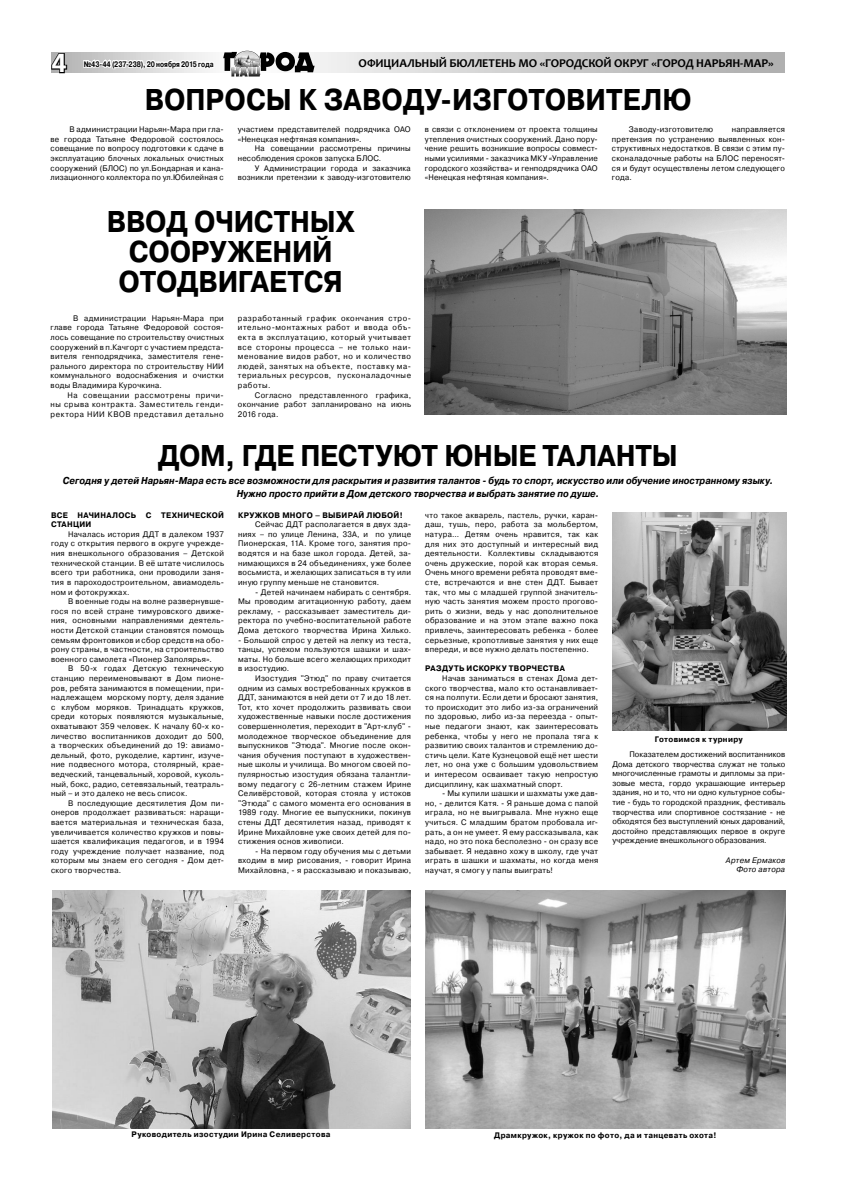
<style>
.page{position:relative;width:842px;height:1191px;background:#fff}
.page>*{position:absolute;margin:0;border:0;box-sizing:border-box;transform-origin:0 0}
.t1{font:700 30px/30px "Pragmatica C";letter-spacing:-.005em;color:#000;text-align:center;scale:.9 1}
.t2{font:700 26px "Free Set C";color:#fff}
.t3{font:700 12px "Candara";letter-spacing:-.01em;color:#000}
.t4{font:italic 700 10px/13px "Pragmatica C";letter-spacing:.005em;color:#000;text-align:center;scale:.9 1}
.t5{font:8px/9.6px "Pragmatica C";letter-spacing:.035em;color:#000;text-align:justify;scale:.96 1}
.t6{font:700 8px/9.6px "Pragmatica C";letter-spacing:.04em;color:#000;scale:.96 1}
.t7{font:700 8px "Pragmatica C";letter-spacing:-.005em;color:#000;scale:.8 1}
.t8{font:italic 8px/9.6px "Pragmatica C";letter-spacing:.03em;color:#000;text-align:right;scale:.96 1}
</style>
<div class="page">
<svg style="left:68px;top:53px;width:717px;height:20px;background:#cdcdcd"></svg>
<svg style="left:223px;top:50px;width:92px;height:27px"></svg>
<svg style="left:51px;top:52px;width:17px;height:22px"></svg>
<svg style="left:82px;top:52px;width:133px;height:21px"></svg>
<img style="left:52px;top:890px;width:359px;height:238px">
<img style="left:425px;top:890px;width:360px;height:238px">
<img style="left:612px;top:512px;width:174px;height:218px">
<img style="left:425px;top:210px;width:361px;height:204px">
<h2 class="t2" style="left:51px;top:48px;width:17px">4</h2>
<p class="t7" style="left:84px;top:59px;width:164px">№43-44 (237-238), 20 ноября 2015 года</p>
<h3 class="t3" style="left:359px;top:56px;width:417px">ОФИЦИАЛЬНЫЙ БЮЛЛЕТЕНЬ МО «ГОРОДСКОЙ ОКРУГ «ГОРОД НАРЬЯН-МАР»</h3>
<h1 class="t1" style="left:145px;top:85px;width:609px">Вопросы к заводу-изготовителю</h1>
<p class="t5" style="left:51px;top:125px;width:182px;text-indent:19px">В администрации Нарьян-Мара при гла&shy;ве города Татьяне Федоровой состоялось совещание по вопросу подготовки к сдаче в эксплуатацию блочных локальных очистных сооружений (БЛОС) по ул.Бондарная и кана&shy;лизационного коллектора по ул.Юбилейная с</p>
<p class="t5" style="left:238px;top:125px;width:182px">участием представителей подрядчика ОАО «Ненецкая нефтяная компания».</p>
<p class="t5" style="left:425px;top:125px;width:182px">в связи с отклонением от проекта толщины утепления очистных сооружений. Дано пору&shy;чение решить возникшие вопросы совмест&shy;ными усилиями - заказчика МКУ «Управление городского хозяйства» и генподрядчика ОАО «Ненецкая нефтяная компания».</p>
<p class="t5" style="left:629px;top:125px;width:89px">Заводу-изготовителю</p>
<p class="t5" style="left:612px;top:125px;width:182px;text-indent:120px">направляется претензия по устранению выявленных кон&shy;структивных недостатков. В связи с этим пу&shy;сконаладочные работы на БЛОС переносят&shy;ся и будут осуществлены летом следующего года.</p>
<p class="t5" style="left:238px;top:144px;width:182px;text-indent:17px">На совещании рассмотрены причины несоблюдения сроков запуска БЛОС.</p>
<p class="t5" style="left:238px;top:163px;width:182px;text-align:right">У Администрации города и заказчика возникли претензии к заводу-изготовителю</p>
<h1 class="t1" style="left:107px;top:207px;width:277px">Ввод очистных сооружений отодвигается</h1>
<p class="t5" style="left:51px;top:313px;width:182px;text-indent:23px">В администрации Нарьян-Мара при главе города Татьяне Федоровой состоя&shy;лось совещание по строительству очистных сооружений в п.Качгорт с участием предста&shy;вителя генподрядчика, заместителя гене&shy;рального директора по строительству НИИ коммунального водоснабжения и очистки воды Владимира Курочкина.</p>
<p class="t5" style="left:51px;top:390px;width:182px;text-indent:17px">На совещании рассмотрены причи&shy;ны срыва контракта. Заместитель генди&shy;ректора НИИ КВОВ представил детально</p>
<p class="t5" style="left:238px;top:313px;width:182px">разработанный график окончания стро&shy;ительно-монтажных работ и ввода объ&shy;екта в эксплуатацию, который учитывает все стороны процесса – не только наи&shy;менование видов работ, но и количество людей, занятых на объекте, поставку ма&shy;териальных ресурсов, пусконаладочные работы.</p>
<p class="t5" style="left:238px;top:390px;width:182px;text-indent:17px">Согласно представленного графика, окончание работ запланировано на июнь 2016 года.</p>
<h1 class="t1" style="left:158px;top:441px;width:579px">Дом, где пестуют юные таланты</h1>
<p class="t4" style="left:63px;top:474px;width:791px">Сегодня у детей Нарьян-Мара есть все возможности для раскрытия и развития талантов - будь то спорт, искусство или обучение иностранному языку.<br>Нужно просто прийти в Дом детского творчества и выбрать занятие по душе.</p>
<p class="t5" style="left:425px;top:510px;width:182px">что такое акварель, пастель, ручки, каран&shy;даш, тушь, перо, работа за мольбертом, натура... Детям очень нравится, так как для них это доступный и интересный вид деятельности. Коллективы складываются очень дружеские, порой как вторая семья.<br>Очень много времени ребята проводят вме&shy;сте, встречаются и вне стен ДДТ. Бывает так, что мы с младшей группой значитель&shy;ную часть занятия можем просто прогово&shy;рить о жизни, ведь у нас дополнительное образование и на этом этапе важно пока привлечь, заинтересовать ребенка - более серьезные, кропотливые занятия у них еще впереди, и все нужно делать постепенно.</p>
<p class="t6" style="left:425px;top:664px;width:147px">Раздуть искорку творчества</p>
<p class="t5" style="left:425px;top:673px;width:182px;text-indent:17px">Начав заниматься в стенах Дома дет&shy;ского творчества, мало кто останавливает&shy;ся на полпути. Если дети и бросают занятия, то происходит это либо из-за ограничений по здоровью, либо из-за переезда - опыт&shy;ные педагоги знают, как заинтересовать ребенка, чтобы у него не пропала тяга к развитию своих талантов и стремлению до&shy;стичь цели. Кате Кузнецовой ещё нет шести лет, но она уже с большим удовольствием и интересом осваивает такую непростую дисциплину, как шахматный спорт.</p>
<p class="t5" style="left:425px;top:788px;width:182px;text-indent:17px">- Мы купили шашки и шахматы уже дав&shy;но, - делится Катя. - Я раньше дома с папой играла, но не выигрывала. Мне нужно еще учиться. С младшим братом пробовала иг&shy;рать, а он не умеет. Я ему рассказывала, как надо, но это пока бесполезно - он сразу все забывает. Я недавно хожу в школу, где учат играть в шашки и шахматы, но когда меня научат, я смогу у папы выиграть!</p>
<p class="t6" style="left:51px;top:510px;width:182px">Все начиналось с технической станции</p>
<p class="t5" style="left:51px;top:529px;width:182px;text-indent:17px">Началась история ДДТ в далеком 1937 году с открытия первого в округе учрежде&shy;ния внешкольного образования – Детской технической станции. В её штате числилось всего три работника, они проводили заня&shy;тия в пароходостроительном, авиамодель&shy;ном и фотокружках.</p>
<p class="t5" style="left:51px;top:596px;width:182px;text-indent:17px">В военные годы на волне развернувше&shy;гося по всей стране тимуровского движе&shy;ния, основными направлениями деятель&shy;ности Детской станции становятся помощь семьям фронтовиков и сбор средств на обо&shy;рону страны, в частности, на строительство военного самолета «Пионер Заполярья».</p>
<p class="t5" style="left:51px;top:664px;width:182px;text-indent:17px">В 50-х годах Детскую техническую станцию переименовывают в Дом пионе&shy;ров, ребята занимаются в помещении, при&shy;надлежащем морскому порту, деля здание с клубом моряков. Тринадцать кружков, среди которых появляются музыкальные, охватывают 359 человек. К началу 60-х ко&shy;личество воспитанников доходит до 500, а творческих объединений до 19: авиамо&shy;дельный, фото, рукоделие, картинг, изуче&shy;ние подвесного мотора, столярный, крае&shy;ведческий, танцевальный, хоровой, куколь&shy;ный, бокс, радио, сетевязальный, театраль&shy;ный – и это далеко не весь список.</p>
<p class="t5" style="left:51px;top:798px;width:182px;text-indent:17px">В последующие десятилетия Дом пи&shy;онеров продолжает развиваться: наращи&shy;вается материальная и техническая база, увеличивается количество кружков и повы&shy;шается квалификация педагогов, и в 1994 году учреждение получает название, под которым мы знаем его сегодня - Дом дет&shy;ского творчества.</p>
<p class="t6" style="left:238px;top:510px;width:173px">Кружков много – выбирай любой!</p>
<p class="t5" style="left:238px;top:520px;width:182px;text-indent:17px">Сейчас ДДТ располагается в двух зда&shy;ниях – по улице Ленина, 33А, и по улице Пионерская, 11А. Кроме того, занятия про&shy;водятся и на базе школ города. Детей, за&shy;нимающихся в 24 объединениях, уже более восьмиста, и желающих записаться в ту или иную группу меньше не становится.</p>
<p class="t5" style="left:238px;top:587px;width:182px;text-indent:17px">- Детей начинаем набирать с сентября.<br>Мы проводим агитационную работу, даем рекламу, - рассказывает заместитель ди&shy;ректора по учебно-воспитательной работе Дома детского творчества Ирина Хилько.</p>
<p class="t5" style="left:238px;top:635px;width:182px">- Большой спрос у детей на лепку из теста, танцы, успехом пользуются шашки и шах&shy;маты. Но больше всего желающих приходит в изостудию.</p>
<p class="t5" style="left:238px;top:673px;width:182px;text-indent:17px">Изостудия "Этюд" по праву считается одним из самых востребованных кружков в ДДТ, занимаются в ней дети от 7 и до 18 лет.<br>Тот, кто хочет продолжить развивать свои художественные навыки после достижения совершеннолетия, переходит в "Арт-клуб" - молодежное творческое объединение для выпускников "Этюда". Многие после окон&shy;чания обучения поступают в художествен&shy;ные школы и училища. Во многом своей по&shy;пулярностью изостудия обязана талантли&shy;вому педагогу с 26-летним стажем Ирине Селивёрстовой, которая стояла у истоков "Этюда" с самого момента его основания в 1989 году. Многие ее выпускники, покинув стены ДДТ десятилетия назад, приводят к Ирине Михайловне уже своих детей для по&shy;стижения основ живописи.</p>
<p class="t5" style="left:238px;top:846px;width:182px;text-indent:17px">- На первом году обучения мы с детьми входим в мир рисования, - говорит Ирина Михайловна, - я рассказываю и показываю,</p>
<p class="t6" style="left:655px;top:735px;width:93px">Готовимся к турниру</p>
<p class="t5" style="left:612px;top:749px;width:182px;text-indent:17px">Показателем достижений воспитанников Дома детского творчества служат не только многочисленные грамоты и дипломы за при&shy;зовые места, гордо украшающие интерьер здания, но и то, что ни одно культурное собы&shy;тие - будь то городской праздник, фестиваль творчества или спортивное состязание - не обходятся без выступлений юных дарований, достойно представляющих первое в округе учреждение внешкольного образования.</p>
<p class="t8" style="left:726px;top:855px;width:63px">Артем Ермаков<br>Фото автора</p>
<p class="t6" style="left:132px;top:1129px;width:209px">Руководитель изостудии Ирина Селиверстова</p>
<p class="t6" style="left:494px;top:1130px;width:233px">Драмкружок, кружок по фото, да и танцевать охота!</p>
</div>
